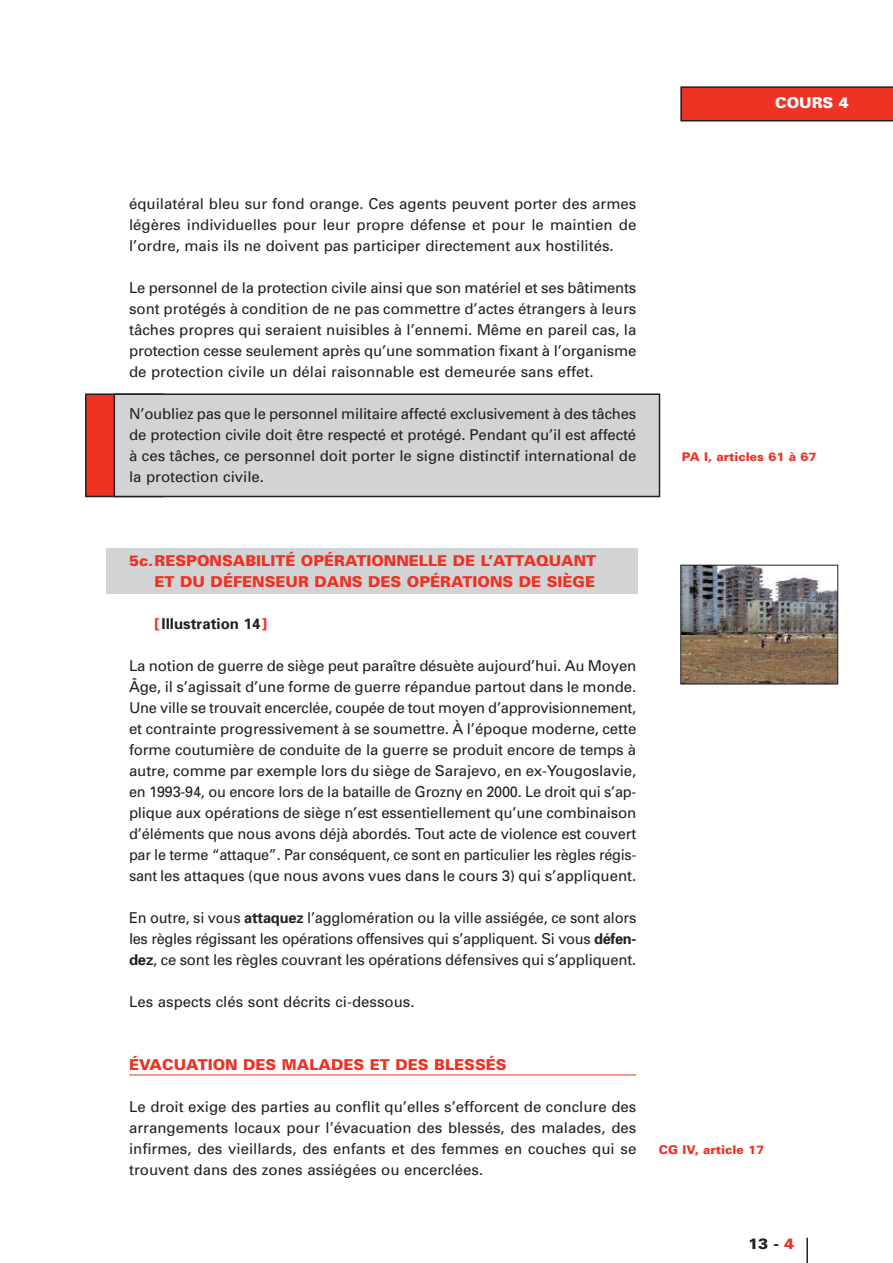
<style>
.page{position:relative;width:893px;height:1263px;background:#fff}
.page>*{position:absolute;margin:0;border:0;box-sizing:border-box;transform-origin:0 0}
.t1{font:15px/21px "Univers";color:#231f20;text-align:justify}
.t2{font:900 15px/21px "Univers";color:#ee3224;text-align:right}
.t3{font:700 15px "Univers";color:#231f20}
.t4{font:900 15px "Univers";color:#fff}
.t5{font:900 15px "Univers";color:#231f20}
.t6{font:900 12px "Univers";color:#ee3224}
.s1{font-weight:900;color:#ee3224}
.s2{font-weight:700}
.s3{color:#ee3224}
</style>
<div class="page">
<div style="left:106px;top:548px;width:532px;height:46px;background:#d1d3d4"></div>
<div style="left:86px;top:394px;width:77px;height:102px;background:#ee3224"></div>
<div style="left:85px;top:393px;width:79px;height:104px;border:2px solid #231f20"></div>
<div style="left:115px;top:395px;width:544px;height:101px;background:#d1d3d4"></div>
<div style="left:114px;top:393px;width:546px;height:104px;border:2px solid #231f20"></div>
<hr style="left:129px;top:1075px;width:507px;height:1px;background:#ee3224">
<hr style="left:806px;top:1238px;width:2px;height:25px;background:#231f20">
<svg style="left:680px;top:86px;width:213px;height:35px;background:#de3326"></svg>
<img style="left:682px;top:567px;width:154px;height:115px">
<div style="left:680px;top:565px;width:158px;height:119px;border:1px solid #231f20"></div>
<p class="t4" style="left:775px;top:97px;width:75px">COURS 4</p>
<p class="t1" style="left:129px;top:195px;width:509px">équilatéral bleu sur fond orange. Ces agents peuvent porter des armes légères individuelles pour leur propre défense et pour le maintien de l’ordre, mais ils ne doivent pas participer directement aux hostilités.</p>
<p class="t1" style="left:129px;top:279px;width:509px">Le personnel de la protection civile ainsi que son matériel et ses bâtiments sont protégés à condition de ne pas commettre d’actes étrangers à leurs tâches propres qui seraient nuisibles à l’ennemi. Même en pareil cas, la protection cesse seulement après qu’une sommation fixant à l’organisme de protection civile un délai raisonnable est demeurée sans effet.</p>
<p class="t1" style="left:129px;top:405px;width:509px">N’oubliez pas que le personnel militaire affecté exclusivement à des tâches de protection civile doit être respecté et protégé. Pendant qu’il est affecté à ces tâches, ce personnel doit porter le signe distinctif international de la protection civile.</p>
<p class="t6" style="left:682px;top:453px;width:136px">PA I, articles 61 à 67</p>
<p class="t2" style="left:129px;top:552px;width:469px">5c.RESPONSABILITÉ OPÉRATIONNELLE DE L’ATTAQUANT<br>ET DU DÉFENSEUR DANS DES OPÉRATIONS DE SIÈGE</p>
<p class="t3" style="left:155px;top:618px;width:114px"><span class="s1">[</span>Illustration 14<span class="s1">]</span></p>
<p class="t1" style="left:129px;top:657px;width:509px">La notion de guerre de siège peut paraître désuète aujourd’hui. Au Moyen Âge, il s’agissait d’une forme de guerre répandue partout dans le monde.<br>Une ville se trouvait encerclée, coupée de tout moyen d’approvisionnement, et contrainte progressivement à se soumettre. À l’époque moderne, cette forme coutumière de conduite de la guerre se produit encore de temps à autre, comme par exemple lors du siège de Sarajevo, en ex-Yougoslavie, en 1993-94, ou encore lors de la bataille de Grozny en 2000. Le droit qui s’ap&shy;plique aux opérations de siège n’est essentiellement qu’une combinaison d’éléments que nous avons déjà abordés. Tout acte de violence est couvert par le terme “attaque”. Par conséquent, ce sont en particulier les règles régis&shy;sant les attaques (que nous avons vues dans le cours 3) qui s’appliquent.</p>
<p class="t1" style="left:129px;top:909px;width:509px">En outre, si vous <span class="s2">attaquez</span> l’agglomération ou la ville assiégée, ce sont alors les règles régissant les opérations offensives qui s’appliquent. Si vous <span class="s2">défen&shy;dez</span>, ce sont les règles couvrant les opérations défensives qui s’appliquent.</p>
<p class="t1" style="left:129px;top:993px;width:287px">Les aspects clés sont décrits ci-dessous.</p>
<p class="t2" style="left:129px;top:1056px;width:379px">ÉVACUATION DES MALADES ET DES BLESSÉS</p>
<p class="t1" style="left:129px;top:1098px;width:509px">Le droit exige des parties au conflit qu’elles s’efforcent de conclure des arrangements locaux pour l’évacuation des blessés, des malades, des infirmes, des vieillards, des enfants et des femmes en couches qui se trouvent dans des zones assiégées ou encerclées.</p>
<p class="t6" style="left:659px;top:1146px;width:107px">CG IV, article 17</p>
<p class="t5" style="left:748px;top:1238px;width:47px">13 - <span class="s3">4</span></p>
</div>
